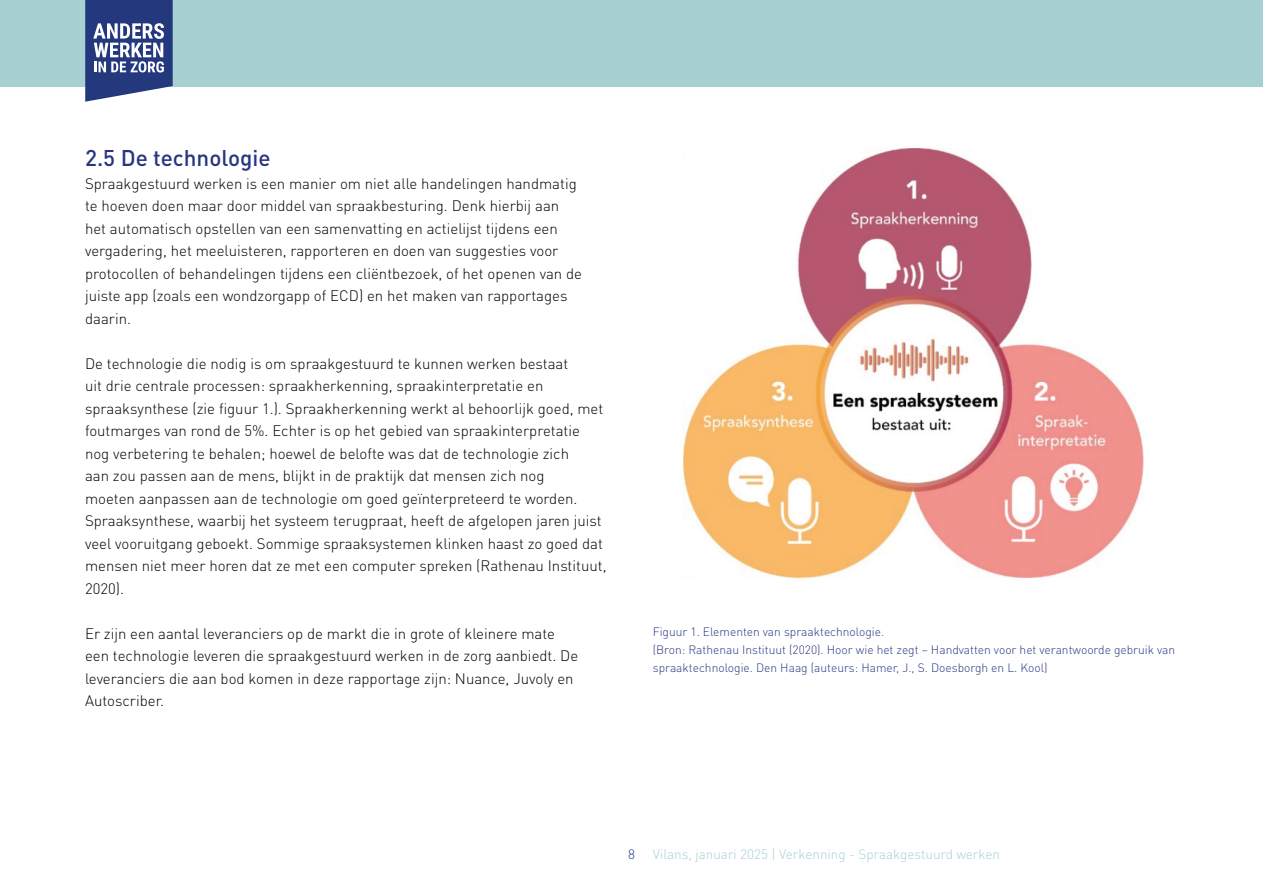
<style>
.page{position:relative;width:1263px;height:893px;background:#fff}
.page>*{position:absolute;margin:0;border:0;box-sizing:border-box;transform-origin:0 0}
.t1{font:500 22.5px "DIN Pro";color:#273680}
.t2{font:300 15px/22.5px "DIN Pro";color:#000}
.t3{font:300 13.5px "DIN Pro";color:#a6d0d2}
.t4{font:300 13.5px "DIN Pro";color:#273680}
.t5{font:300 12px/18px "DIN Pro";color:#273680}
</style>
<div class="page">
<div style="left:0;top:0;width:1263px;height:86px;background:#a6d0d2"></div>
<svg style="left:85px;top:0;width:88px;height:102px;background:#5c6b9e"></svg>
<img style="left:683px;top:148px;width:461px;height:430px">
<h3 class="t1" style="left:85px;top:143px;width:187px">2.5 De technologie</h3>
<p class="t2" style="left:85px;top:171px;width:499px">Spraakgestuurd werken is een manier om niet alle handelingen handmatig te hoeven doen maar door middel van spraakbesturing. Denk hierbij aan het automatisch opstellen van een samenvatting en actielijst tijdens een vergadering, het meeluisteren, rapporteren en doen van suggesties voor protocollen of behandelingen tijdens een cliëntbezoek, of het openen van de juiste app (zoals een wondzorgapp of ECD) en het maken van rapportages daarin.</p>
<p class="t2" style="left:85px;top:351px;width:523px">De technologie die nodig is om spraakgestuurd te kunnen werken bestaat<br>uit drie centrale processen: spraakherkenning, spraakinterpretatie en spraaksynthese (zie fguur 1.). Spraakherkenning werkt al behoorlijk goed, met foutmarges van rond de 5%. Echter is op het gebied van spraakinterpretatie nog verbetering te behalen; hoewel de belofte was dat de technologie zich<br>aan zou passen aan de mens, blijkt in de praktijk dat mensen zich nog<br>moeten aanpassen aan de technologie om goed geïnterpreteerd te worden.<br>Spraaksynthese, waarbij het systeem terugpraat, heeft de afgelopen jaren juist veel vooruitgang geboekt. Sommige spraaksystemen klinken haast zo goed dat mensen niet meer horen dat ze met een computer spreken (Rathenau Instituut, 2020).</p>
<p class="t2" style="left:85px;top:621px;width:495px">Er zijn een aantal leveranciers op de markt die in grote of kleinere mate een technologie leveren die spraakgestuurd werken in de zorg aanbiedt. De leveranciers die aan bod komen in deze rapportage zijn: Nuance, Juvoly en Autoscriber.</p>
<p class="t5" style="left:653px;top:623px;width:524px">Figuur 1. Elementen van spraaktechnologie.<br>(Bron: Rathenau Instituut (2020). Hoor wie het zegt – Handvatten voor het verantwoorde gebruik van spraaktechnologie. Den Haag (auteurs: Hamer, J., S. Doesborgh en L. Kool)</p>
<p class="t4" style="left:628px;top:845px;width:8px">8</p>
<p class="t3" style="left:653px;top:845px;width:349px">Vilans, januari 2025 | Verkenning - Spraakgestuurd werken</p>
</div>
